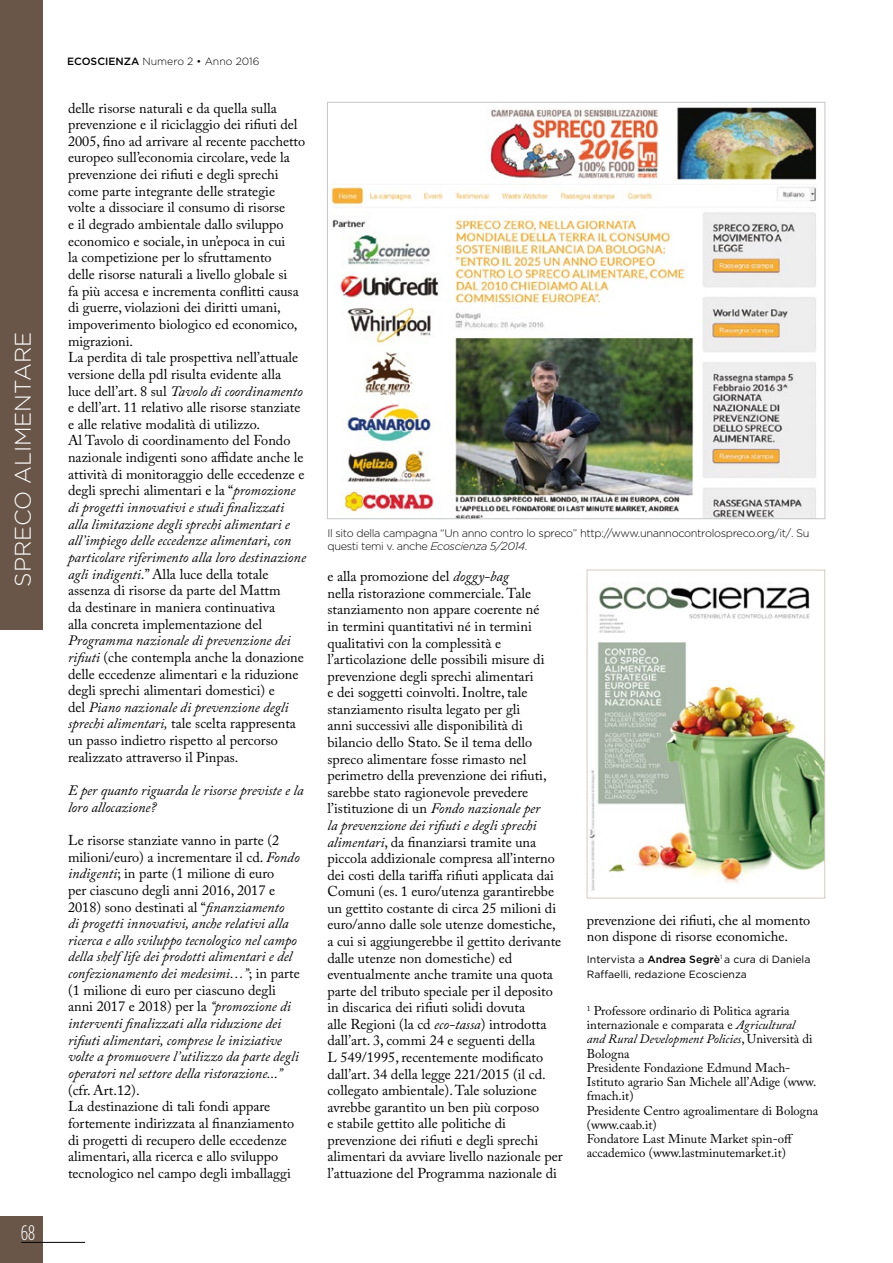
<style>
.page{position:relative;width:893px;height:1263px;background:#fff}
.page>*{position:absolute;margin:0;border:0;box-sizing:border-box;transform-origin:0 0}
.t1{font:300 22.5px "Gotham HTF";color:#fff}
.t2{font:300 condensed 21px "Gotham HTF";color:#fff}
.t3{font:14.25px/16.6px "Adobe Caslon Pro";color:#000}
.t4{font:italic 14.25px/16.6px "Adobe Caslon Pro";color:#000}
.t5{font:12.75px/14.2px "Adobe Caslon Pro";color:#000}
.t6{font:300 10.95px/13.2px "Gotham HTF";letter-spacing:-.03em;color:#000}
.t7{font:10.5px/15px "Gotham HTF";color:#000}
.t8{font:300 10.5px "Gotham HTF";color:#000}
.s1{font-weight:500}
.s2{font-style:italic}
.s3{font-style:normal}
</style>
<div class="page">
<div style="left:0;top:1216px;width:43px;height:47px;background:#6a5648"></div>
<hr style="left:21px;top:1242px;width:64px;height:1px;background:#000">
<div style="left:0;top:0;width:43px;height:629px;background:#6a5648"></div>
<img style="left:331px;top:107px;width:486px;height:410px">
<img style="left:589px;top:586px;width:234px;height:305px">
<div style="left:587px;top:570px;width:238px;height:328px;border:1px solid #d5cac2"></div>
<h1 class="t1" style="left:11px;top:587px;width:256px;rotate:-90deg">SPRECO ALIMENTARE</h1>
<h2 class="t2" style="left:21px;top:1221px;width:16px">68</h2>
<p class="t8" style="left:67px;top:56px;width:194px"><span class="s1">ECOSCIENZA</span> Numero 2 • Anno 2016</p>
<p class="t3" style="left:68px;top:99px;width:239px">delle risorse naturali e da quella sulla prevenzione e il riciclaggio dei rifiuti del 2005, fino ad arrivare al recente pacchetto europeo sull’economia circolare, vede la prevenzione dei rifiuti e degli sprechi come parte integrante delle strategie volte a dissociare il consumo di risorse<br>e il degrado ambientale dallo sviluppo economico e sociale, in un’epoca in cui<br>la competizione per lo sfruttamento<br>delle risorse naturali a livello globale si<br>fa più accesa e incrementa conflitti causa di guerre, violazioni dei diritti umani, impoverimento biologico ed economico, migrazioni.<br>La perdita di tale prospettiva nell’attuale versione della pdl risulta evidente alla luce dell’art. 8 sul <span class="s2">Tavolo di coordinamento </span>e dell’art. 11 relativo alle risorse stanziate e alle relative modalità di utilizzo.<br>Al Tavolo di coordinamento del Fondo nazionale indigenti sono affidate anche le attività di monitoraggio delle eccedenze e degli sprechi alimentari e la “<span class="s2">promozione di progetti innovativi e studi finalizzati alla limitazione degli sprechi alimentari e all’impiego delle eccedenze alimentari, con particolare riferimento alla loro destinazione agli indigenti</span>.” Alla luce della totale assenza di risorse da parte del Mattm<br>da destinare in maniera continuativa<br>alla concreta implementazione del</p>
<p class="t3" style="left:68px;top:632px;width:237px"><span class="s2">Programma nazionale di prevenzione dei rifiuti</span> (che contempla anche la donazione delle eccedenze alimentari e la riduzione degli sprechi alimentari domestici) e<br>del <span class="s2">Piano nazionale di prevenzione degli sprechi alimentari,</span> tale scelta rappresenta un passo indietro rispetto al percorso realizzato attraverso il Pinpas.</p>
<p class="t4" style="left:68px;top:782px;width:237px">E per quanto riguarda le risorse previste e la loro allocazione?</p>
<p class="t4" style="left:68px;top:832px;width:233px"><span class="s3">Le risorse stanziate vanno in parte (2 milioni/euro) a incrementare il cd.</span> Fondo indigenti<span class="s3">; in parte (1 milione di euro<br>per ciascuno degli anni 2016, 2017 e 2018) sono destinati al “</span>finanziamento<br>di progetti innovativi, anche relativi alla ricerca e allo sviluppo tecnologico nel campo della shelf life dei prodotti alimentari e del confezionamento dei medesimi…”<span class="s3">; in parte (1 milione di euro per ciascuno degli anni 2017 e 2018) per la</span> “promozione di interventi finalizzati alla riduzione dei rifiuti alimentari, comprese le iniziative volte a promuovere l’utilizzo da parte degli operatori nel settore della ristorazione...”</p>
<p class="t3" style="left:68px;top:1081px;width:228px">(cfr. Art.12).<br>La destinazione di tali fondi appare fortemente indirizzata al finanziamento di progetti di recupero delle eccedenze alimentari, alla ricerca e allo sviluppo tecnologico nel campo degli imballaggi</p>
<p class="t6" style="left:327px;top:526px;width:484px">Il sito della campagna “Un anno contro lo spreco” http://www.unannocontrolospreco.org/it/. Su questi temi v. anche <span class="s2">Ecoscienza 5/2014</span>.</p>
<p class="t3" style="left:327px;top:568px;width:237px">e alla promozione del <span class="s2">doggy-bag<br></span>nella ristorazione commerciale. Tale stanziamento non appare coerente né<br>in termini quantitativi né in termini qualitativi con la complessità e l’articolazione delle possibili misure di prevenzione degli sprechi alimentari<br>e dei soggetti coinvolti. Inoltre, tale stanziamento risulta legato per gli<br>anni successivi alle disponibilità di bilancio dello Stato. Se il tema dello spreco alimentare fosse rimasto nel perimetro della prevenzione dei rifiuti, sarebbe stato ragionevole prevedere l’istituzione di un <span class="s2">Fondo nazionale per<br>la prevenzione dei rifiuti e degli sprechi alimentari</span>, da finanziarsi tramite una piccola addizionale compresa all’interno dei costi della tariffa rifiuti applicata dai Comuni (es. 1 euro/utenza garantirebbe un gettito costante di circa 25 milioni di euro/anno dalle sole utenze domestiche, a cui si aggiungerebbe il gettito derivante dalle utenze non domestiche) ed eventualmente anche tramite una quota parte del tributo speciale per il deposito in discarica dei rifiuti solidi dovuta<br>alle Regioni (la cd <span class="s2">eco-tassa</span>) introdotta dall’art. 3, commi 24 e seguenti della<br>L 549/1995, recentemente modificato dall’art. 34 della legge 221/2015 (il cd. collegato ambientale). Tale soluzione avrebbe garantito un ben più corposo<br>e stabile gettito alle politiche di prevenzione dei rifiuti e degli sprechi alimentari da avviare livello nazionale per l’attuazione del Programma nazionale di</p>
<p class="t3" style="left:587px;top:912px;width:225px">prevenzione dei rifiuti, che al momento non dispone di risorse economiche.</p>
<p class="t7" style="left:587px;top:951px;width:225px">Intervista a <span class="s1">Andrea Segrè</span><sup>1</sup> a cura di Daniela<br>Raffaelli, redazione Ecoscienza</p>
<p class="t5" style="left:587px;top:1003px;width:233px"><sup>1</sup> Professore ordinario di Politica agraria internazionale e comparata e <span class="s2">Agricultural<br>and Rural Development Policies</span>, Università di Bologna<br>Presidente Fondazione Edmund Mach-Istituto agrario San Michele all’Adige (www. fmach.it)<br>Presidente Centro agroalimentare di Bologna (www.caab.it)<br>Fondatore Last Minute Market spin-off accademico (www.lastminutemarket.it)</p>
</div>
